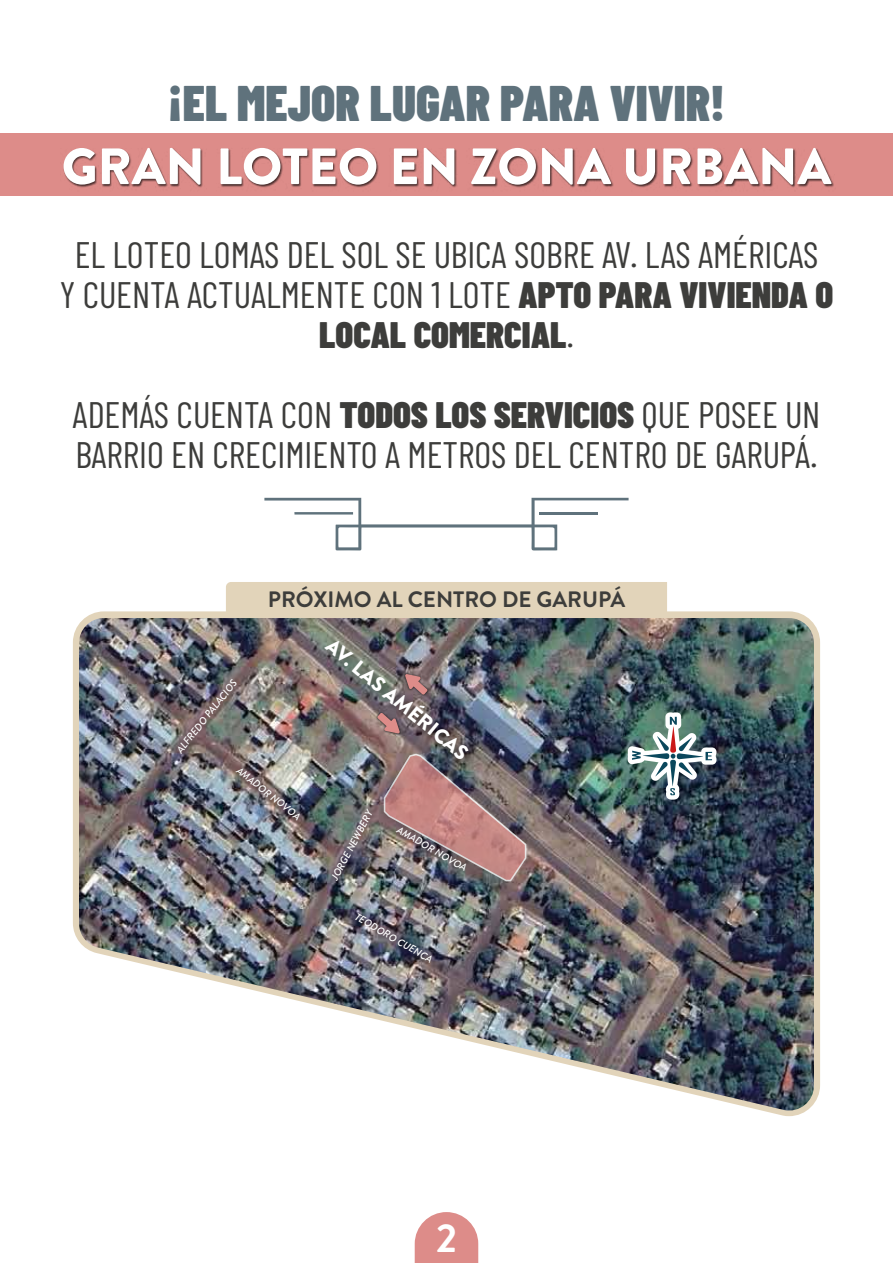
<style>
.page{position:relative;width:893px;height:1263px;background:#fff}
.page>*{position:absolute;margin:0;border:0;box-sizing:border-box;transform-origin:0 0}
.t1{font:900 51px "Brandon Grotesque";color:#fff}
.t2{font:900 49.95px "Barlow Condensed";color:#5f727c}
.t3{font:700 40.35px "Brandon Grotesque";color:#fff}
.t4{font:36.9px/40px "Barlow Condensed";color:#3d3d3b;text-align:center}
.t5{font:700 22.35px "Brandon Grotesque";color:#3d3d3b}
.t6{font:900 20.55px "Brandon Grotesque";color:#fff}
.t7{font:italic 500 10.2px "Brandon Grotesque";color:#fff}
.s1{font-weight:900}
</style>
<div class="page">
<div style="left:0;top:133px;width:893px;height:62px;background:#dd8c89"></div>
<img style="left:61px;top:148px;width:775px;height:48px">
<div style="left:226px;top:582px;width:441px;height:29px;background:#e2d4ba"></div>
<svg style="left:73px;top:611px;width:747px;height:505px;fill:#e2d4ba"></svg>
<img style="left:79px;top:618px;width:735px;height:495px">
<img style="left:627px;top:712px;width:89px;height:88px">
<img style="left:310px;top:624px;width:182px;height:162px">
<img style="left:384px;top:754px;width:142px;height:127px">
<svg style="left:415px;top:1212px;width:63px;height:51px"></svg>
<svg style="left:264px;top:498px;width:365px;height:52px"></svg>
<h2 class="t2" style="left:168px;top:68px;width:559px">¡EL MEJOR LUGAR PARA VIVIR!</h2>
<h1 class="t1" style="left:62px;top:130px;width:771px">GRAN LOTEO EN ZONA URBANA</h1>
<p class="t4" style="left:60px;top:232px;width:775px">EL LOTEO LOMAS DEL SOL SE UBICA SOBRE AV. LAS AMÉRICAS<br>Y CUENTA ACTUALMENTE CON 1 LOTE <span class="s1">APTO PARA VIVIENDA O<br>LOCAL COMERCIAL</span>.</p>
<p class="t4" style="left:73px;top:392px;width:749px;text-align:left">ADEMÁS CUENTA CON <span class="s1">TODOS LOS SERVICIOS</span> QUE POSEE UN<br>BARRIO EN CRECIMIENTO A METROS DEL CENTRO DE GARUPÁ.</p>
<p class="t7" style="left:173px;top:747px;width:92px;rotate:-51deg">ALFREDO PALACIOS</p>
<p class="t5" style="left:268px;top:583px;width:359px">PRÓXIMO AL CENTRO DE GARUPÁ</p>
<p class="t6" style="left:339px;top:631px;width:179px;rotate:40deg">AV. LAS AMÉRICAS</p>
<p class="t7" style="left:243px;top:763px;width:80px;rotate:39deg">AMADOR NOVOA</p>
<p class="t7" style="left:328px;top:876px;width:79px;rotate:-62deg">JORGE NEWBERY</p>
<p class="t7" style="left:401px;top:823px;width:80px;rotate:30deg">AMADOR NOVOA</p>
<p class="t7" style="left:359px;top:910px;width:89px;rotate:30deg">TEODORO CUENCA</p>
<p class="t3" style="left:436px;top:1210px;width:22px">2</p>
</div>
